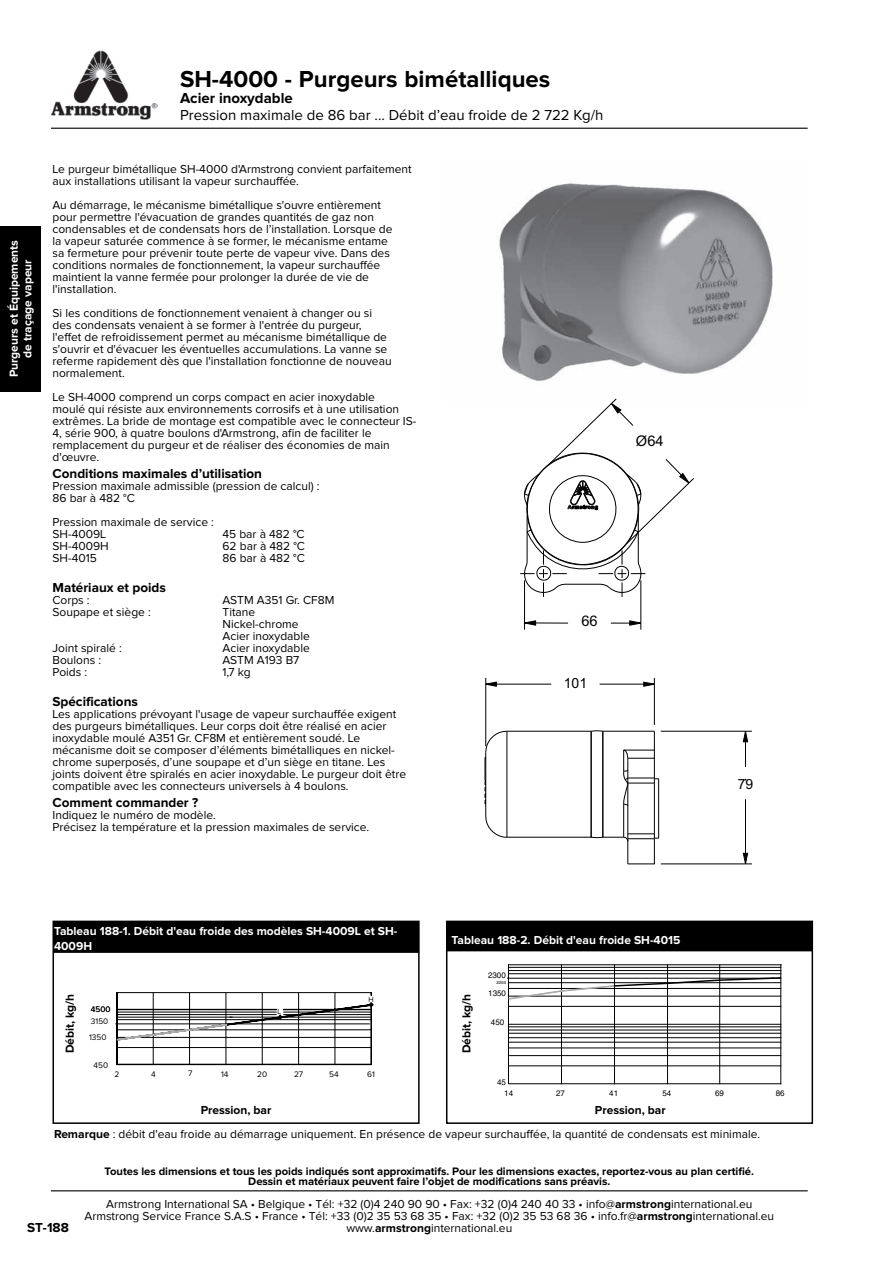
<style>
.page{position:relative;width:893px;height:1263px;background:#fff}
.page>*{position:absolute;margin:0;border:0;box-sizing:border-box;transform-origin:0 0}
.t1{font:700 24px "Proxima Nova";color:#000001}
.t2{font:15px "Proxima Nova";color:#000001}
.t3{font:700 15px "Proxima Nova";color:#000001}
.t4{font:14.7px "Arial";color:#000001}
.t5{font:13.95px "Arial";color:#000001}
.t6{font:700 13.5px "Proxima Nova";color:#000001}
.t7{font:12px/12px "Proxima Nova";color:#000001}
.t8{font:700 12px/13.5px "Proxima Nova";color:#fff;text-align:center}
.t9{font:700 12px "Proxima Nova";color:#000001}
.t10{font:700 11.25px/10.5px "Proxima Nova";color:#000001;text-align:center}
.t11{font:8.4px/11.4px "Proxima Nova";color:#000001}
.t12{font:7.95px "Helvetica";color:#000001}
.t13{font:7.35px "Proxima Nova";color:#000001}
.t14{font:4.2px "Helvetica";color:#000001}
.s1{font-weight:700}
</style>
<div class="page">
<hr style="left:51px;top:1190px;width:757px;height:1px;background:#000001">
<div style="left:0;top:226px;width:40px;height:166px;background:#000001"></div>
<img style="left:51px;top:51px;width:106px;height:68px">
<hr style="left:51px;top:128px;width:757px;height:1px;background:#000001">
<img style="left:499px;top:183px;width:274px;height:198px">
<hr style="left:745px;top:799px;width:1px;height:65px;background:#000001">
<hr style="left:745px;top:731px;width:1px;height:36px;background:#000001">
<hr style="left:661px;top:863px;width:91px;height:1px;background:#000001">
<hr style="left:486px;top:684px;width:65px;height:1px;background:#000001">
<hr style="left:599px;top:684px;width:55px;height:1px;background:#000001">
<hr style="left:485px;top:678px;width:1px;height:68px;background:#000001">
<hr style="left:654px;top:678px;width:1px;height:47px;background:#000001">
<svg style="left:742px;top:852px;width:7px;height:12px"></svg>
<svg style="left:742px;top:730px;width:7px;height:13px"></svg>
<svg style="left:485px;top:681px;width:12px;height:6px"></svg>
<svg style="left:643px;top:681px;width:12px;height:6px"></svg>
<hr style="left:661px;top:731px;width:91px;height:1px;background:#000001">
<svg style="left:484px;top:730px;width:175px;height:134px"></svg>
<hr style="left:524px;top:623px;width:44px;height:1px;background:#000001">
<hr style="left:611px;top:623px;width:30px;height:1px;background:#000001">
<hr style="left:524px;top:580px;width:1px;height:50px;background:#000001">
<hr style="left:640px;top:580px;width:1px;height:50px;background:#000001">
<svg style="left:525px;top:620px;width:11px;height:6px"></svg>
<svg style="left:629px;top:620px;width:13px;height:6px"></svg>
<svg style="left:520px;top:398px;width:174px;height:201px"></svg>
<div style="left:53px;top:921px;width:367px;height:203px;border:2px solid #000001"></div>
<div style="left:54px;top:922px;width:364px;height:30px;background:#000001"></div>
<div style="left:53px;top:921px;width:366px;height:32px;border:2px solid #000001"></div>
<div style="left:446px;top:921px;width:367px;height:203px;border:2px solid #000001"></div>
<div style="left:448px;top:922px;width:364px;height:29px;background:#000001"></div>
<div style="left:447px;top:921px;width:365px;height:30px;border:2px solid #000001"></div>
<hr style="left:507px;top:978px;width:274px;height:1px;background:#000001">
<svg style="left:508px;top:964px;width:273px;height:120px"></svg>
<hr style="left:115px;top:1024px;width:255px;height:1px;background:#000001">
<svg style="left:116px;top:992px;width:258px;height:73px"></svg>
<p class="t8" style="left:8px;top:377px;width:139px;rotate:-90deg">Purgeurs et Équipements de traçage vapeur</p>
<h1 class="t1" style="left:180px;top:71px;width:372px">SH-4000 - Purgeurs bimétalliques</h1>
<p class="t3" style="left:180px;top:94px;width:114px">Acier inoxydable</p>
<p class="t2" style="left:180px;top:110px;width:425px">Pression maximale de 86 bar ... Débit d’eau froide de 2 722 Kg/h</p>
<p class="t7" style="left:53px;top:164px;width:361px">Le purgeur bimétallique SH-4000 d'Armstrong convient parfaitement aux installations utilisant la vapeur surchauffée.</p>
<p class="t7" style="left:53px;top:200px;width:342px">Au démarrage, le mécanisme bimétallique s'ouvre entièrement pour permettre l'évacuation de grandes quantités de gaz non condensables et de condensats hors de l’installation. Lorsque de la vapeur saturée commence à se former, le mécanisme entame sa fermeture pour prévenir toute perte de vapeur vive. Dans des conditions normales de fonctionnement, la vapeur surchauffée maintient la vanne fermée pour prolonger la durée de vie de l'installation.</p>
<p class="t7" style="left:53px;top:308px;width:341px">Si les conditions de fonctionnement venaient à changer ou si des condensats venaient à se former à l'entrée du purgeur, l'effet de refroidissement permet au mécanisme bimétallique de s'ouvrir et d'évacuer les éventuelles accumulations. La vanne se referme rapidement dès que l'installation fonctionne de nouveau normalement.</p>
<p class="t7" style="left:53px;top:392px;width:365px">Le SH-4000 comprend un corps compact en acier inoxydable<br>moulé qui résiste aux environnements corrosifs et à une utilisation extrêmes. La bride de montage est compatible avec le connecteur IS-4, série 900, à quatre boulons d'Armstrong, afin de faciliter le remplacement du purgeur et de réaliser des économies de main d'œuvre.</p>
<p class="t6" style="left:53px;top:470px;width:211px">Conditions maximales d’utilisation</p>
<p class="t7" style="left:53px;top:482px;width:269px">Pression maximale admissible (pression de calcul) :<br>86 bar à 482 °C</p>
<p class="t7" style="left:53px;top:518px;width:163px">Pression maximale de service :<br>SH-4009L</p>
<p class="t7" style="left:223px;top:530px;width:84px">45 bar à 482 °C</p>
<p class="t7" style="left:53px;top:542px;width:58px">SH-4009H</p>
<p class="t7" style="left:223px;top:542px;width:84px">62 bar à 482 °C</p>
<p class="t7" style="left:53px;top:554px;width:46px">SH-4015</p>
<p class="t7" style="left:223px;top:554px;width:84px">86 bar à 482 °C</p>
<p class="t6" style="left:53px;top:583px;width:115px">Matériaux et poids</p>
<p class="t7" style="left:53px;top:595px;width:39px">Corps :</p>
<p class="t7" style="left:223px;top:595px;width:113px">ASTM A351 Gr. CF8M</p>
<p class="t7" style="left:53px;top:607px;width:100px">Soupape et siège :</p>
<p class="t7" style="left:223px;top:607px;width:89px">Titane<br>Nickel-chrome<br>Acier inoxydable</p>
<p class="t7" style="left:53px;top:643px;width:71px">Joint spiralé :</p>
<p class="t7" style="left:223px;top:643px;width:89px">Acier inoxydable</p>
<p class="t7" style="left:53px;top:655px;width:50px">Boulons :</p>
<p class="t7" style="left:223px;top:655px;width:78px">ASTM A193 B7</p>
<p class="t7" style="left:53px;top:667px;width:36px">Poids :</p>
<p class="t7" style="left:222px;top:667px;width:30px">1,7 kg</p>
<p class="t6" style="left:53px;top:697px;width:87px">Spécifications</p>
<p class="t7" style="left:53px;top:709px;width:355px">Les applications prévoyant l'usage de vapeur surchauffée exigent des purgeurs bimétalliques. Leur corps doit être réalisé en acier inoxydable moulé A351 Gr. CF8M et entièrement soudé. Le mécanisme doit se composer d’éléments bimétalliques en nickel&shy;chrome superposés, d’une soupape et d’un siège en titane. Les joints doivent être spiralés en acier inoxydable. Le purgeur doit être compatible avec les connecteurs universels à 4 boulons.</p>
<p class="t6" style="left:53px;top:799px;width:147px">Comment commander ?</p>
<p class="t7" style="left:53px;top:811px;width:318px">Indiquez le numéro de modèle.<br>Précisez la température et la pression maximales de service.</p>
<p class="t4" style="left:581px;top:613px;width:18px">66</p>
<p class="t5" style="left:564px;top:675px;width:25px">101</p>
<p class="t4" style="left:636px;top:432px;width:29px">Ø64</p>
<p class="t5" style="left:738px;top:776px;width:17px">79</p>
<p class="t8" style="left:54px;top:924px;width:345px;line-height:15px;text-align:left">Tableau 188-1. Débit d'eau froide des modèles SH-4009L et SH-<br>4009H</p>
<p class="t9" style="left:66px;top:1053px;width:61px;rotate:-90deg">Débit, kg/h</p>
<p class="t11" style="left:91px;top:1005px;width:21px">4500<br>3150</p>
<p class="t11" style="left:89px;top:1033px;width:19px">1350</p>
<p class="t11" style="left:94px;top:1060px;width:16px">450</p>
<p class="t13" style="left:278px;top:1009px;width:5px">L</p>
<p class="t13" style="left:368px;top:997px;width:7px">H</p>
<p class="t11" style="left:114px;top:1069px;width:6px">2</p>
<p class="t11" style="left:151px;top:1069px;width:6px">4</p>
<p class="t11" style="left:188px;top:1069px;width:6px">7</p>
<p class="t11" style="left:221px;top:1069px;width:9px">14</p>
<p class="t11" style="left:257px;top:1069px;width:11px">20</p>
<p class="t11" style="left:294px;top:1069px;width:11px">27</p>
<p class="t11" style="left:329px;top:1069px;width:11px">54</p>
<p class="t11" style="left:367px;top:1069px;width:9px">61</p>
<p class="t8" style="left:451px;top:935px;width:230px">Tableau 188-2. Débit d'eau froide SH-4015</p>
<p class="t12" style="left:488px;top:972px;width:19px">2300</p>
<p class="t9" style="left:463px;top:1053px;width:61px;rotate:-90deg">Débit, kg/h</p>
<p class="t14" style="left:497px;top:981px;width:11px">2250</p>
<p class="t12" style="left:488px;top:990px;width:19px">1350</p>
<p class="t12" style="left:491px;top:1019px;width:15px">450</p>
<p class="t12" style="left:497px;top:1079px;width:10px">45</p>
<p class="t12" style="left:504px;top:1090px;width:10px">14</p>
<p class="t12" style="left:556px;top:1090px;width:10px">27</p>
<p class="t12" style="left:609px;top:1090px;width:10px">41</p>
<p class="t12" style="left:662px;top:1090px;width:10px">54</p>
<p class="t12" style="left:715px;top:1090px;width:10px">69</p>
<p class="t12" style="left:776px;top:1090px;width:10px">86</p>
<p class="t9" style="left:201px;top:1107px;width:72px">Pression, bar</p>
<p class="t9" style="left:595px;top:1107px;width:72px">Pression, bar</p>
<p class="t7" style="left:54px;top:1129px;width:708px"><span class="s1">Remarque</span> : débit d'eau froide au démarrage uniquement. En présence de vapeur surchauffée, la quantité de condensats est minimale.</p>
<p class="t10" style="left:105px;top:1167px;width:651px">Toutes les dimensions et tous les poids indiqués sont approximatifs. Pour les dimensions exactes, reportez-vous au plan certifié.<br>Dessin et matériaux peuvent faire l’objet de modifications sans préavis.</p>
<p class="t7" style="left:84px;top:1199px;width:691px;text-align:center">Armstrong International SA • Belgique • Tél: +32 (0)4 240 90 90 • Fax: +32 (0)4 240 40 33 • info@<span class="s1">armstrong</span>international.eu<br>Armstrong Service France S.A.S • France • Tél: +33 (0)2 35 53 68 35 • Fax: +32 (0)2 35 53 68 36 • info.fr@<span class="s1">armstrong</span>international.eu</p>
<p class="t6" style="left:27px;top:1223px;width:43px">ST-188</p>
<p class="t7" style="left:346px;top:1223px;width:167px">www.<span class="s1">armstrong</span>international.eu</p>
</div>
